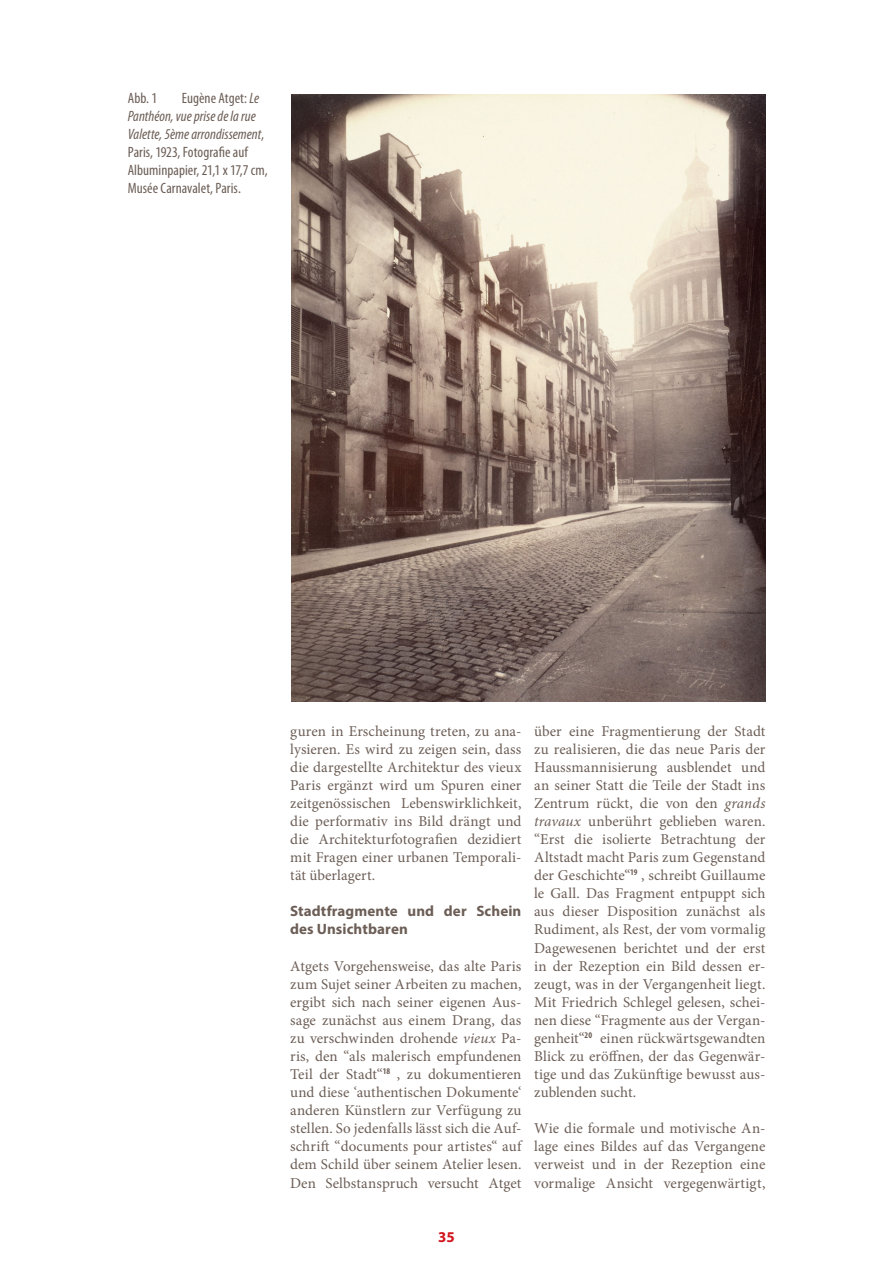
<style>
.page{position:relative;width:893px;height:1263px;background:#fff}
.page>*{position:absolute;margin:0;border:0;box-sizing:border-box;transform-origin:0 0}
.Text{font:15px/18px "Minion Pro";color:#6c5e56;text-align:justify}
.Fußnote_neu{font:condensed 15px/18px "Myriad Pro";color:#6c5e56}
.Text-2{font:700 15px/18px "Myriad Pro";letter-spacing:.005em;color:#6c5e56}
.t1{font:700 15px "Myriad Pro";color:#d1161e}
.s1{font-style:italic}
</style>
<div class="page">
<img style="left:291px;top:94px;width:474px;height:608px">
<p class="Fußnote_neu" style="left:128px;top:89px;width:31px">Abb. 1</p>
<p class="Fußnote_neu" style="left:128px;top:89px;width:141px;text-indent:54px">Eugène Atget: <span class="s1">Le<br>Panthéon, vue prise de la rue<br>Valette, 5ème arrondissement</span>,<br>Paris, 1923, Fotografie auf<br>Albuminpapier, 21,1 x 17,7 cm,<br>Musée Carnavalet, Paris.</p>
<p class="Text" style="left:290px;top:722px;width:233px">guren in Erscheinung treten, zu ana&shy;lysieren. Es wird zu zeigen sein, dass die dargestellte Architektur des vieux Paris ergänzt wird um Spuren einer zeitgenössischen Lebenswirklichkeit, die performativ ins Bild drängt und die Architekturfotografien dezidiert mit Fragen einer urbanen Temporali&shy;tät überlagert.</p>
<p class="Text-2" style="left:290px;top:902px;width:233px">Stadtfragmente und der Schein des Unsichtbaren</p>
<p class="Text" style="left:290px;top:957px;width:233px">Atgets Vorgehensweise, das alte Paris zum Sujet seiner Arbeiten zu machen, ergibt sich nach seiner eigenen Aus&shy;sage zunächst aus einem Drang, das zu verschwinden drohende <span class="s1">vieux</span> Pa&shy;ris, den “als malerisch empfundenen Teil der Stadt“<sup>18</sup> , zu dokumentieren und diese ‘authentischen Dokumente‘ anderen Künstlern zur Verfügung zu stellen. So jedenfalls lässt sich die Auf&shy;schrift “documents pour artistes“ auf dem Schild über seinem Atelier lesen.<br>Den Selbstanspruch versucht Atget</p>
<p class="Text" style="left:534px;top:722px;width:233px">über eine Fragmentierung der Stadt zu realisieren, die das neue Paris der Haussmannisierung ausblendet und an seiner Statt die Teile der Stadt ins Zentrum rückt, die von den <span class="s1">grands travaux</span> unberührt geblieben waren. “Erst die isolierte Betrachtung der Altstadt macht Paris zum Gegenstand der Geschichte“<sup>19</sup> , schreibt Guillaume le Gall. Das Fragment entpuppt sich aus dieser Disposition zunächst als Rudiment, als Rest, der vom vormalig Dagewesenen berichtet und der erst in der Rezeption ein Bild dessen er&shy;zeugt, was in der Vergangenheit liegt.<br>Mit Friedrich Schlegel gelesen, schei&shy;nen diese “Fragmente aus der Vergan&shy;genheit“<sup>20</sup> einen rückwärtsgewandten Blick zu eröffnen, der das Gegenwär&shy;tige und das Zukünftige bewusst aus&shy;zublenden sucht.</p>
<p class="Text" style="left:534px;top:1119px;width:233px">Wie die formale und motivische An&shy;lage eines Bildes auf das Vergangene verweist und in der Rezeption eine vormalige Ansicht vergegenwärtigt,</p>
<p class="t1" style="left:438px;top:1227px;width:18px">35</p>
</div>
